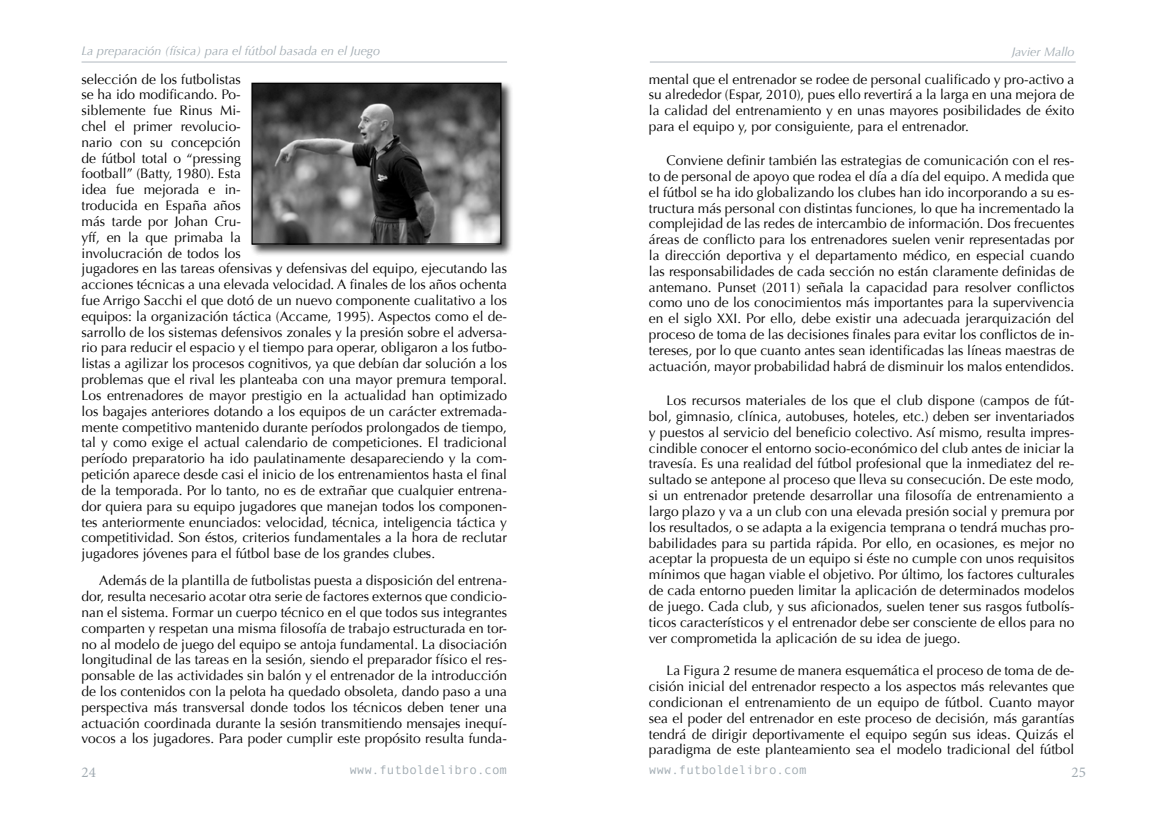
<style>
.page{position:relative;width:1156px;height:826px;background:#fff}
.page>*{position:absolute;margin:0;border:0;box-sizing:border-box;transform-origin:0 0}
.t1{font:15px "Minion Pro";color:#a1abb2}
.t2{font:13.75px/15.8px "Optima";color:#000;text-align:justify}
.t3{font:italic 12.5px "Optima";color:#a1abb2}
.t4{font:12.5px "Andale Mono";color:#a1abb2}
</style>
<div class="page">
<hr style="left:81px;top:61px;width:426px;height:2px;background:#c1c7cc">
<hr style="left:649px;top:61px;width:426px;height:2px;background:#c1c7cc">
<div style="left:249px;top:81px;width:264px;height:175px;background:#000;opacity:.75"></div>
<img style="left:253px;top:85px;width:246px;height:158px">
<div style="left:251px;top:83px;width:250px;height:162px;border:1px solid #000"></div>
<p class="t3" style="left:81px;top:44px;width:300px">La preparación (física) para el fútbol basada en el Juego</p>
<p class="t3" style="left:1011px;top:45px;width:64px">Javier Mallo</p>
<p class="t2" style="left:81px;top:71px;width:427px;text-align:left">selección de los futbolistas<br>se ha ido modificando. Po-<br>siblemente fue Rinus Mi-<br>chel el primer revolucio-<br>nario con su concepción<br>de fútbol total o “pressing<br>football” (Batty, 1980). Esta<br>idea fue mejorada e in-<br>troducida en España años<br>más tarde por Johan Cru-<br>yff, en la que primaba la<br>involucración de todos los<br>jugadores en las tareas ofensivas y defensivas del equipo, ejecutando las acciones técnicas a una elevada velocidad. A finales de los años ochenta fue Arrigo Sacchi el que dotó de un nuevo componente cualitativo a los equipos: la organización táctica (Accame, 1995). Aspectos como el de&shy;sarrollo de los sistemas defensivos zonales y la presión sobre el adversa&shy;rio para reducir el espacio y el tiempo para operar, obligaron a los futbo&shy;listas a agilizar los procesos cognitivos, ya que debían dar solución a los problemas que el rival les planteaba con una mayor premura temporal.<br>Los entrenadores de mayor prestigio en la actualidad han optimizado los bagajes anteriores dotando a los equipos de un carácter extremada&shy;mente competitivo mantenido durante períodos prolongados de tiempo, tal y como exige el actual calendario de competiciones. El tradicional período preparatorio ha ido paulatinamente desapareciendo y la com&shy;petición aparece desde casi el inicio de los entrenamientos hasta el final de la temporada. Por lo tanto, no es de extrañar que cualquier entrena&shy;dor quiera para su equipo jugadores que manejan todos los componen&shy;tes anteriormente enunciados: velocidad, técnica, inteligencia táctica y competitividad. Son éstos, criterios fundamentales a la hora de reclutar jugadores jóvenes para el fútbol base de los grandes clubes.</p>
<p class="t2" style="left:81px;top:573px;width:427px;text-indent:18px">Además de la plantilla de futbolistas puesta a disposición del entrena&shy;dor, resulta necesario acotar otra serie de factores externos que condicio&shy;nan el sistema. Formar un cuerpo técnico en el que todos sus integrantes comparten y respetan una misma filosofía de trabajo estructurada en tor&shy;no al modelo de juego del equipo se antoja fundamental. La disociación longitudinal de las tareas en la sesión, siendo el preparador físico el res&shy;ponsable de las actividades sin balón y el entrenador de la introducción de los contenidos con la pelota ha quedado obsoleta, dando paso a una perspectiva más transversal donde todos los técnicos deben tener una actuación coordinada durante la sesión transmitiendo mensajes inequí&shy;vocos a los jugadores. Para poder cumplir este propósito resulta funda-</p>
<p class="t2" style="left:648px;top:71px;width:427px">mental que el entrenador se rodee de personal cualificado y pro-activo a su alrededor (Espar, 2010), pues ello revertirá a la larga en una mejora de la calidad del entrenamiento y en unas mayores posibilidades de éxito para el equipo y, por consiguiente, para el entrenador.</p>
<p class="t2" style="left:648px;top:153px;width:427px;text-indent:18px">Conviene definir también las estrategias de comunicación con el res&shy;to de personal de apoyo que rodea el día a día del equipo. A medida que el fútbol se ha ido globalizando los clubes han ido incorporando a su es&shy;tructura más personal con distintas funciones, lo que ha incrementado la complejidad de las redes de intercambio de información. Dos frecuentes áreas de conflicto para los entrenadores suelen venir representadas por la dirección deportiva y el departamento médico, en especial cuando las responsabilidades de cada sección no están claramente definidas de antemano. Punset (2011) señala la capacidad para resolver conflictos como uno de los conocimientos más importantes para la supervivencia en el siglo XXI. Por ello, debe existir una adecuada jerarquización del proceso de toma de las decisiones finales para evitar los conflictos de in&shy;tereses, por lo que cuanto antes sean identificadas las líneas maestras de actuación, mayor probabilidad habrá de disminuir los malos entendidos.</p>
<p class="t2" style="left:648px;top:393px;width:427px;text-indent:18px">Los recursos materiales de los que el club dispone (campos de fút&shy;bol, gimnasio, clínica, autobuses, hoteles, etc.) deben ser inventariados y puestos al servicio del beneficio colectivo. Así mismo, resulta impres&shy;cindible conocer el entorno socio-económico del club antes de iniciar la travesía. Es una realidad del fútbol profesional que la inmediatez del re&shy;sultado se antepone al proceso que lleva su consecución. De este modo, si un entrenador pretende desarrollar una filosofía de entrenamiento a largo plazo y va a un club con una elevada presión social y premura por los resultados, o se adapta a la exigencia temprana o tendrá muchas pro&shy;babilidades para su partida rápida. Por ello, en ocasiones, es mejor no aceptar la propuesta de un equipo si éste no cumple con unos requisitos mínimos que hagan viable el objetivo. Por último, los factores culturales de cada entorno pueden limitar la aplicación de determinados modelos de juego. Cada club, y sus aficionados, suelen tener sus rasgos futbolís&shy;ticos característicos y el entrenador debe ser consciente de ellos para no ver comprometida la aplicación de su idea de juego.</p>
<p class="t2" style="left:648px;top:663px;width:427px;text-indent:18px">La Figura 2 resume de manera esquemática el proceso de toma de de&shy;cisión inicial del entrenador respecto a los aspectos más relevantes que condicionan el entrenamiento de un equipo de fútbol. Cuanto mayor sea el poder del entrenador en este proceso de decisión, más garantías tendrá de dirigir deportivamente el equipo según sus ideas. Quizás el paradigma de este planteamiento sea el modelo tradicional del fútbol</p>
<p class="t4" style="left:349px;top:762px;width:159px">www.futboldelibro.com</p>
<p class="t4" style="left:648px;top:762px;width:159px">www.futboldelibro.com</p>
<p class="t1" style="left:81px;top:761px;width:16px">24</p>
<p class="t1" style="left:1071px;top:761px;width:16px">25</p>
</div>
